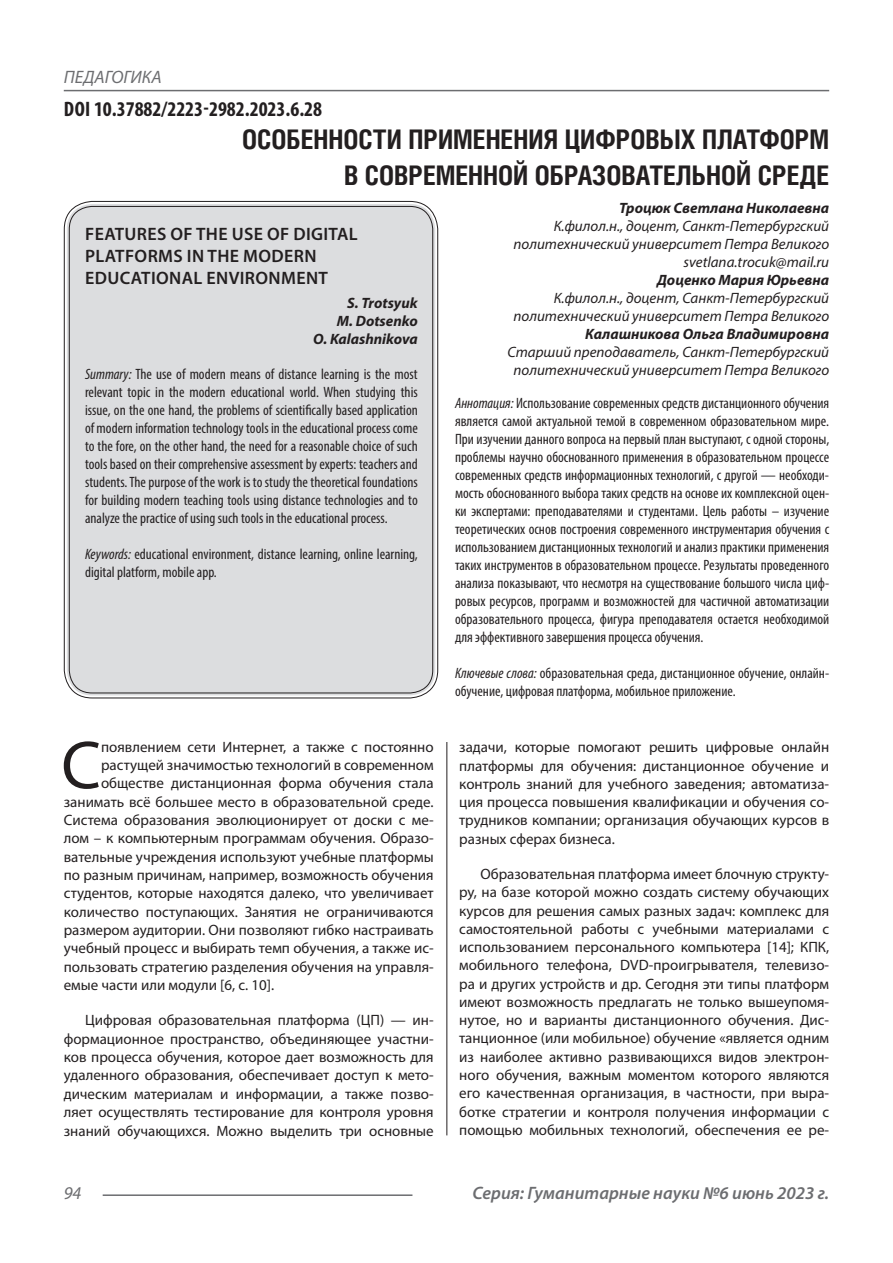
<style>
.page{position:relative;width:893px;height:1263px;background:#fff}
.page>*{position:absolute;margin:0;border:0;box-sizing:border-box;transform-origin:0 0}
.Статья_текст_первый{font:68.4px "Myriad Pro";color:#231f20}
.Статья_название{font:700 27px "Helios Cond C";color:#231f20}
.ДОИ{font:700 condensed 21px "Myriad Pro";color:#231f20}
.Статья_название_англ{font:600 18px/21.6px "Myriad Pro";letter-spacing:.02em;color:#231f20}
.t1{font:italic 600 18px "Myriad Pro";color:#6c6d70}
.t2{font:italic 18px "Myriad Pro";color:#6c6d70}
.Статья_текст{font:15px/18.3px "Myriad Pro";color:#231f20;text-align:justify}
.Статья_аннотация_тек{font:condensed 15px/18px "Myriad Pro";color:#231f20;text-align:justify}
.Статья_аннотация_анг{font:condensed 15px/18px "Myriad Pro";color:#231f20;text-align:justify}
.Статья_текст_первый-2{font:15px "Myriad Pro";color:#231f20}
.Статья_автор_инфо{font:italic 15px/18px "Myriad Pro";color:#231f20;text-align:right}
.Статья_автор_фио_рус{font:italic 700 15px "Myriad Pro";color:#231f20}
.Статья_автор_англ{font:italic 700 15px "Myriad Pro";color:#231f20}
.s1{font-style:italic}
</style>
<div class="page">
<hr style="left:446px;top:128px;width:1px;height:1007px;background:#231f20">
<hr style="left:103px;top:1194px;width:309px;height:2px;background:#6c6d70">
<hr style="left:64px;top:90px;width:765px;height:1px;background:#6c6d70">
<div style="left:441px;top:103px;width:10px;height:639px;background:#fff"></div>
<div style="left:67px;top:204px;width:368px;height:491px;background:#dcdddf;border-radius:26px"></div>
<p class="t2" style="left:64px;top:66px;width:100px">ПЕДАГОГИКА</p>
<p class="ДОИ" style="left:64px;top:96px;width:260px">DOI 10.37882/2223-2982.2023.6.28</p>
<p class="Статья_название" style="left:242px;top:124px;width:589px">ОСОБЕННОСТИ ПРИМЕНЕНИЯ ЦИФРОВЫХ ПЛАТФОРМ</p>
<p class="Статья_название" style="left:344px;top:160px;width:487px">В СОВРЕМЕННОЙ ОБРАЗОВАТЕЛЬНОЙ СРЕДЕ</p>
<p class="Статья_автор_фио_рус" style="left:619px;top:198px;width:211px">Троцюк Светлана Николаевна</p>
<p class="Статья_автор_инфо" style="left:513px;top:217px;width:317px">К.филол.н., доцент, Санкт-Петербургский политехнический университет Петра Великого</p>
<p class="Статья_автор_инфо" style="left:684px;top:253px;width:147px">svetlana.trocuk@mail.ru</p>
<p class="Статья_автор_фио_рус" style="left:657px;top:270px;width:174px">Доценко Мария Юрьевна</p>
<p class="Статья_автор_инфо" style="left:513px;top:289px;width:317px">К.филол.н., доцент, Санкт-Петербургский политехнический университет Петра Великого</p>
<p class="Статья_автор_фио_рус" style="left:585px;top:324px;width:246px">Калашникова Ольга Владимировна</p>
<p class="Статья_автор_инфо" style="left:507px;top:343px;width:323px;text-align:center">Старший преподаватель, Санкт-Петербургский политехнический университет Петра Великого</p>
<p class="Статья_аннотация_тек" style="left:455px;top:394px;width:376px"><span class="s1">Аннотация:</span> Использование современных средств дистанционного обучения является самой актуальной темой в современном образовательном мире.<br>При изучении данного вопроса на первый план выступают, с одной стороны, проблемы научно обоснованного применения в образовательном процессе современных средств информационных технологий, с другой — необходи&shy;мость обоснованного выбора таких средств на основе их комплексной оцен&shy;ки экспертами: преподавателями и студентами. Цель работы – изучение теоретических основ построения современного инструментария обучения с использованием дистанционных технологий и анализ практики применения таких инструментов в образовательном процессе. Результаты проведенного анализа показывают, что несмотря на существование большого числа циф&shy;ровых ресурсов, программ и возможностей для частичной автоматизации образовательного процесса, фигура преподавателя остается необходимой для эффективного завершения процесса обучения.</p>
<p class="Статья_аннотация_тек" style="left:455px;top:664px;width:376px"><span class="s1">Ключевые слова:</span> образовательная среда, дистанционное обучение, онлайн&shy;обучение, цифровая платформа, мобильное приложение.</p>
<p class="Статья_название_англ" style="left:85px;top:223px;width:274px">FEATURES OF THE USE OF DIGITAL<br>PLATFORMS IN THE MODERN<br>EDUCATIONAL ENVIRONMENT</p>
<p class="Статья_автор_англ" style="left:347px;top:293px;width:72px">S. Trotsyuk</p>
<p class="Статья_автор_англ" style="left:337px;top:311px;width:83px">M. Dotsenko</p>
<p class="Статья_автор_англ" style="left:313px;top:329px;width:106px">O. Kalashnikova</p>
<p class="Статья_аннотация_анг" style="left:85px;top:365px;width:334px"><span class="s1">Summary:</span> The use of modern means of distance learning is the most relevant topic in the modern educational world. When studying this issue, on the one hand, the problems of scientifically based application of modern information technology tools in the educational process come to the fore, on the other hand, the need for a reasonable choice of such tools based on their comprehensive assessment by experts: teachers and students. The purpose of the work is to study the theoretical foundations for building modern teaching tools using distance technologies and to analyze the practice of using such tools in the educational process.</p>
<p class="Статья_аннотация_анг" style="left:85px;top:545px;width:334px"><span class="s1">Keywords:</span> educational environment, distance learning, online learning, digital platform, mobile app.</p>
<p class="Статья_текст_первый" style="left:61px;top:723px;width:41px">С</p>
<p class="Статья_текст_первый-2" style="left:101px;top:738px;width:334px">появлением сети Интернет, а также с постоянно</p>
<p class="Статья_текст_первый-2" style="left:101px;top:756px;width:334px">растущей значимостью технологий в современном</p>
<p class="Статья_текст_первый-2" style="left:101px;top:774px;width:334px">обществе дистанционная форма обучения стала</p>
<p class="Статья_текст_первый-2" style="left:64px;top:792px;width:371px">занимать всё большее место в образовательной среде.</p>
<p class="Статья_текст_первый-2" style="left:64px;top:811px;width:371px">Система образования эволюционирует от доски с ме-</p>
<p class="Статья_текст_первый-2" style="left:64px;top:829px;width:371px">лом – к компьютерным программам обучения. Образо-</p>
<p class="Статья_текст_первый-2" style="left:64px;top:847px;width:371px">вательные учреждения используют учебные платформы</p>
<p class="Статья_текст_первый-2" style="left:64px;top:866px;width:371px">по разным причинам, например, возможность обучения</p>
<p class="Статья_текст_первый-2" style="left:64px;top:884px;width:371px">студентов, которые находятся далеко, что увеличивает</p>
<p class="Статья_текст_первый-2" style="left:64px;top:902px;width:371px">количество поступающих. Занятия не ограничиваются</p>
<p class="Статья_текст_первый-2" style="left:64px;top:921px;width:371px">размером аудитории. Они позволяют гибко настраивать</p>
<p class="Статья_текст_первый-2" style="left:64px;top:939px;width:371px">учебный процесс и выбирать темп обучения, а также ис-</p>
<p class="Статья_текст_первый-2" style="left:64px;top:957px;width:371px">пользовать стратегию разделения обучения на управля-</p>
<p class="Статья_текст_первый-2" style="left:64px;top:976px;width:212px">емые части или модули [6, с. 10].</p>
<p class="Статья_текст" style="left:64px;top:1011px;width:371px;text-indent:21px">Цифровая образовательная платформа (ЦП) — ин&shy;формационное пространство, объединяющее участни&shy;ков процесса обучения, которое дает возможность для удаленного образования, обеспечивает доступ к мето&shy;дическим материалам и информации, а также позво&shy;ляет осуществлять тестирование для контроля уровня знаний обучающихся. Можно выделить три основные</p>
<p class="Статья_текст" style="left:459px;top:738px;width:371px">задачи, которые помогают решить цифровые онлайн платформы для обучения: дистанционное обучение и контроль знаний для учебного заведения; автоматиза&shy;ция процесса повышения квалификации и обучения со&shy;трудников компании; организация обучающих курсов в разных сферах бизнеса.</p>
<p class="Статья_текст" style="left:459px;top:864px;width:371px;text-indent:21px">Образовательная платформа имеет блочную структу&shy;ру, на базе которой можно создать систему обучающих курсов для решения самых разных задач: комплекс для самостоятельной работы с учебными материалами с использованием персонального компьютера [14]; КПК, мобильного телефона, DVD-проигрывателя, телевизо&shy;ра и других устройств и др. Сегодня эти типы платформ имеют возможность предлагать не только вышеупомя&shy;нутое, но и варианты дистанционного обучения. Дис&shy;танционное (или мобильное) обучение «является одним из наиболее активно развивающихся видов электрон&shy;ного обучения, важным моментом которого являются его качественная организация, в частности, при выра&shy;ботке стратегии и контроля получения информации с помощью мобильных технологий, обеспечения ее ре-</p>
<p class="t2" style="left:64px;top:1182px;width:19px">94</p>
<p class="t1" style="left:472px;top:1182px;width:358px">Серия: Гуманитарные науки №6 июнь 2023 г.</p>
</div>
